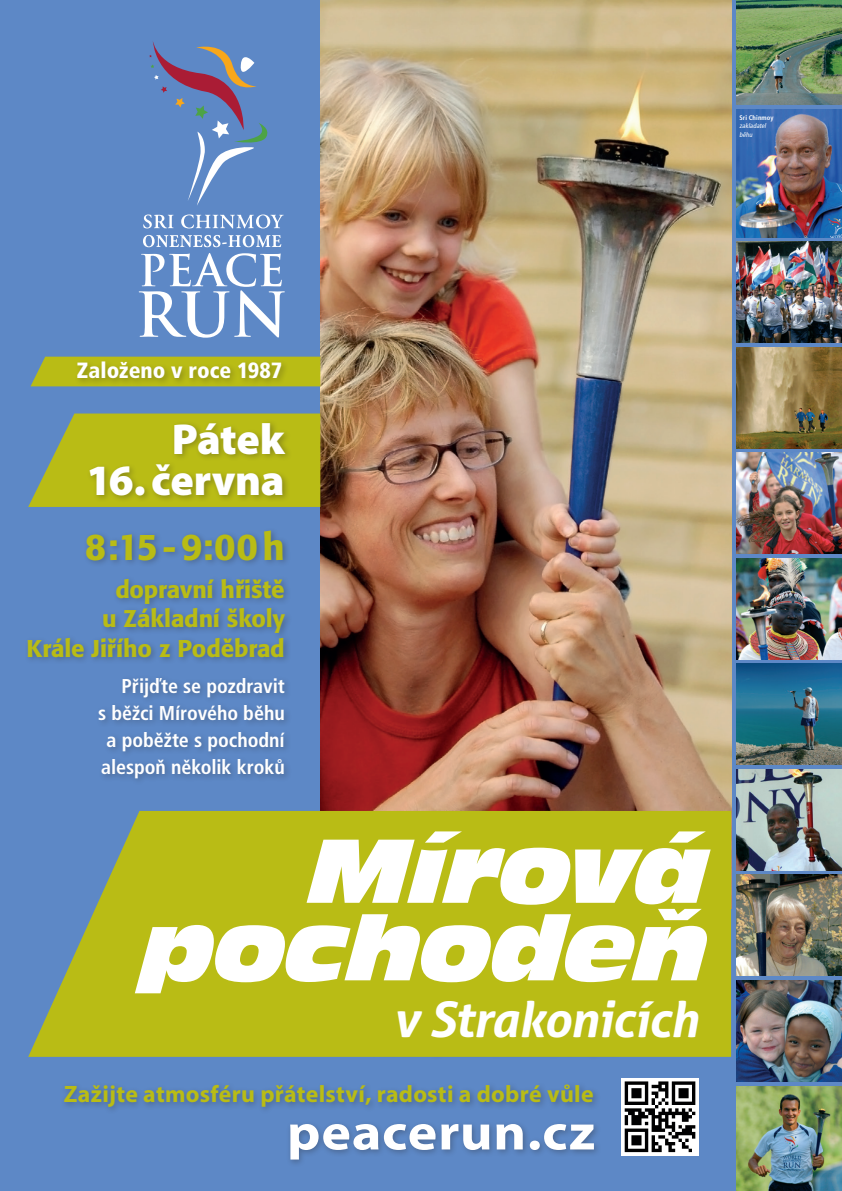
<style>
.page{position:relative;width:842px;height:1191px;background:#fff}
.page>*{position:absolute;margin:0;border:0;box-sizing:border-box;transform-origin:0 0}
.autonumbering__footn{font:italic 85px/77.5px "Incised 901 Nd It BTCE";letter-spacing:-.015em;color:#fff;text-align:right}
.autonumbering__footn-2{font:700 50.9px "Myriad Pro";letter-spacing:.015em;color:#fff;scale:1.1 1}
.autonumbering__footn-3{font:italic 700 49.3px "Aller";letter-spacing:-.02em;color:#fff}
.autonumbering__footn-4{font:900 43.4px "Myriad Pro";letter-spacing:-.01em;color:#fff}
.autonumbering__footn-5{font:500 36.9px "Formata";color:#b9bc15}
.autonumbering__footn-6{font:500 24px/29.6px "Formata";letter-spacing:-.005em;color:#b9bc15;text-align:right}
.autonumbering__footn-7{font:700 23.8px "Myriad Pro";letter-spacing:.01em;color:#b9bc15}
.autonumbering__footn-8{font:900 condensed 22px "Frutiger CE";color:#fff}
.autonumbering__footn-9{font:700 condensed 20px/27.2px "Frutiger CE";letter-spacing:-.005em;color:#fff;text-align:right}
.autonumbering__footn-10{font:italic condensed 6.7px "Frutiger CE";color:#fff}
.autonumbering__footn-11{font:700 condensed 6.7px "Frutiger CE";letter-spacing:.015em;color:#fff}
</style>
<div class="page">
<img style="left:0;top:0;width:842px;height:1191px">
<p class="autonumbering__footn-11" style="left:739px;top:114px;width:36px">Sri Chinmoy</p>
<p class="autonumbering__footn-10" style="left:739px;top:122px;width:29px">zakladatel</p>
<p class="autonumbering__footn-10" style="left:739px;top:131px;width:16px">běhu</p>
<p class="autonumbering__footn-8" style="left:77px;top:358px;width:207px">Založeno v roce 1987</p>
<p class="autonumbering__footn-4" style="left:172px;top:414px;width:115px">Pátek</p>
<p class="autonumbering__footn-4" style="left:86px;top:456px;width:200px">16. června</p>
<p class="autonumbering__footn-5" style="left:85px;top:523px;width:201px">8:15 - 9:00 h</p>
<p class="autonumbering__footn-6" style="left:27px;top:574px;width:260px">dopravní hřiště<br>u Základní školy<br>Krále Jiřího z Poděbrad</p>
<p class="autonumbering__footn-9" style="left:98px;top:672px;width:188px">Přijďte se pozdravit<br>s běžci Mírového běhu a poběžte s pochodní alespoň několik kroků</p>
<p class="autonumbering__footn" style="left:142px;top:831px;width:569px">Mírová pochodeň</p>
<p class="autonumbering__footn-3" style="left:393px;top:989px;width:307px">v Strakonicích</p>
<p class="autonumbering__footn-7" style="left:64px;top:1078px;width:531px">Zažijte atmosféru přátelství, radosti a dobré vůle</p>
<p class="autonumbering__footn-2" style="left:287px;top:1099px;width:282px">peacerun.cz</p>
</div>
